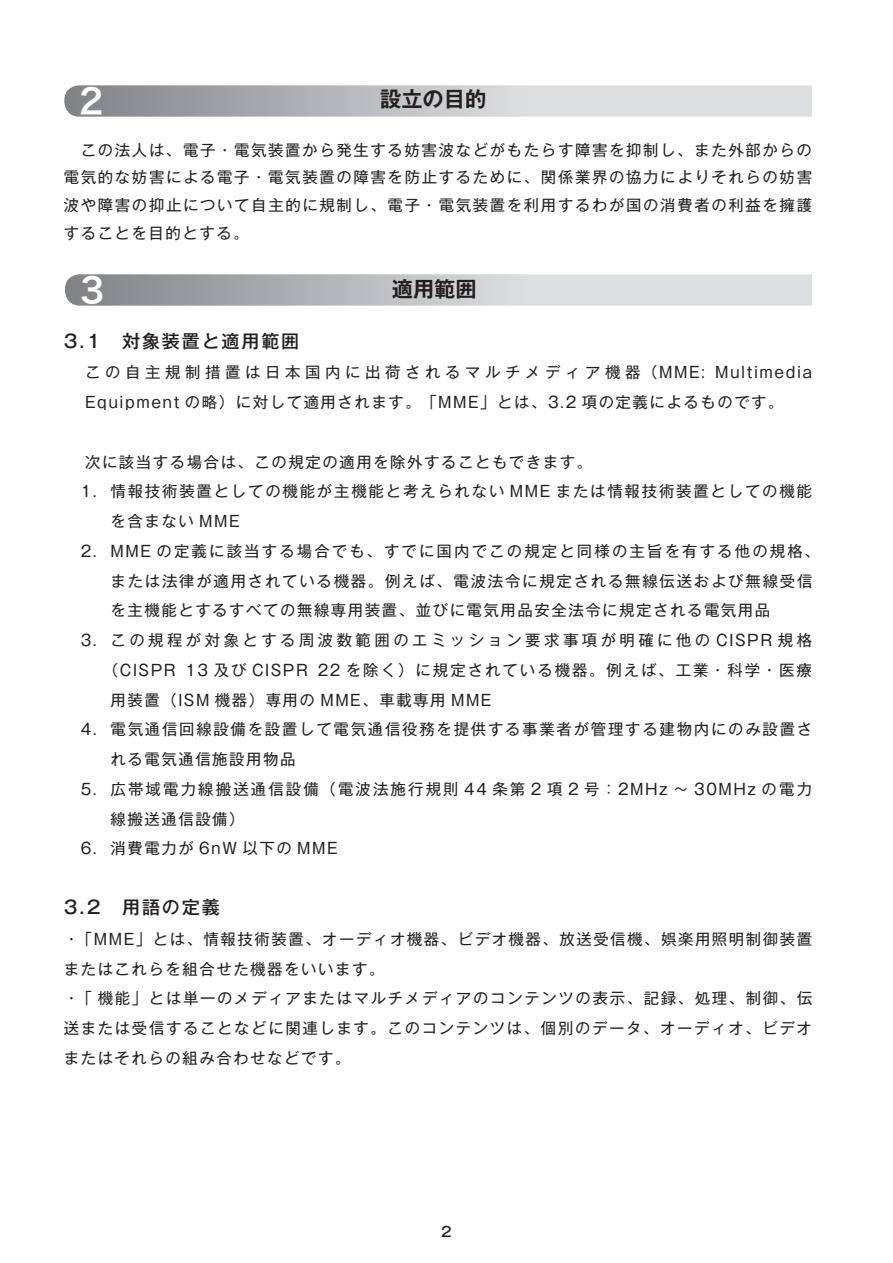
<style>
.page{position:relative;width:893px;height:1263px;background:#fff}
.page>*{position:absolute;margin:0;border:0;box-sizing:border-box;transform-origin:0 0}
.t1{font:34.05px "Hira Kaku Pro W6";color:#fff}
.t2{font:700 21.3px "Gothic MB101 Pr 5 De";color:#231f20}
.t3{font:500 18px "Gothic MB101 Pr 5";letter-spacing:.1em;color:#231f20}
.t4{font:15.45px/29.7px "Gothic MB101 Pr 5";letter-spacing:.105em;color:#231f20}
.t5{font:15.45px/29.7px "Gothic MB101 Pr 5";letter-spacing:.14em;color:#231f20}
.t6{font:15.45px "Gothic MB101 Pr 5";letter-spacing:.13em;color:#231f20}
.t7{font:15.45px "Gothic MB101 Pr 5";letter-spacing:.225em;color:#231f20}
.t8{font:500 13.8px "Gothic MB101 Pr 5";color:#231f20}
</style>
<div class="page">
<svg style="left:64px;top:85px;width:748px;height:32px;background:#c1c2c5"></svg>
<svg style="left:65px;top:274px;width:747px;height:32px;background:#c1c2c5"></svg>
<h1 class="t1" style="left:79px;top:70px;width:26px">2</h1>
<h2 class="t2" style="left:380px;top:81px;width:108px">設立の目的</h2>
<p class="t4" style="left:64px;top:135px;width:750px;line-height:27.6px;text-align:justify">　この法人は、電子・電気装置から発生する妨害波などがもたらす障害を抑制し、また外部からの電気的な妨害による電子・電気装置の障害を防止するために、関係業界の協力によりそれらの妨害波や障害の抑止について自主的に規制し、電子・電気装置を利用するわが国の消費者の利益を擁護することを目的とする。</p>
<h1 class="t1" style="left:80px;top:259px;width:26px">3</h1>
<h2 class="t2" style="left:392px;top:271px;width:87px">適用範囲</h2>
<p class="t3" style="left:64px;top:326px;width:237px">3.1　対象装置と適用範囲</p>
<p class="t4" style="left:85px;top:356px;width:729px">この自主規制措置は日本国内に出荷されるマルチメディア機器（MME: Multimedia<br>Equipment の略）に対して適用されます。 「MME」とは、3.2 項の定義によるものです。</p>
<p class="t4" style="left:85px;top:445px;width:509px">次に該当する場合は、この規定の適用を除外することもできます。</p>
<p class="t4" style="left:111px;top:475px;width:703px;text-indent:-30px">1. 情報技術装置としての機能が主機能と考えられない MME または情報技術装置としての機能を含まない MME</p>
<p class="t4" style="left:111px;top:535px;width:711px;text-indent:-30px">2. MME の定義に該当する場合でも、すでに国内でこの規定と同様の主旨を有する他の規格、または法律が適用されている機器。例えば、電波法令に規定される無線伝送および無線受信を主機能とするすべての無線専用装置、並びに電気用品安全法令に規定される電気用品</p>
<p class="t7" style="left:81px;top:627px;width:733px">3. この規程が対象とする周波数範囲のエミッション要求事項が明確に他の CISPR 規格</p>
<p class="t6" style="left:103px;top:657px;width:711px">（CISPR 13 及び CISPR 22 を除く）に規定されている機器。例えば、工業・科学・医療</p>
<p class="t4" style="left:111px;top:684px;width:382px">用装置（ISM 機器）専用の MME、車載専用 MME</p>
<p class="t4" style="left:111px;top:713px;width:703px;text-indent:-30px">4. 電気通信回線設備を設置して電気通信役務を提供する事業者が管理する建物内にのみ設置される電気通信施設用物品</p>
<p class="t5" style="left:111px;top:773px;width:703px;text-indent:-30px">5. 広帯域電力線搬送通信設備（電波法施行規則 44 条第 2 項 2 号：2MHz ～ 30MHz の電力線搬送通信設備）</p>
<p class="t4" style="left:81px;top:832px;width:258px">6. 消費電力が 6nW 以下の MME</p>
<p class="t3" style="left:64px;top:892px;width:158px">3.2　用語の定義</p>
<p class="t4" style="left:64px;top:923px;width:750px">・「MME」とは、情報技術装置、オーディオ機器、ビデオ機器、放送受信機、娯楽用照明制御装置またはこれらを組合せた機器をいいます。<br>・「機能」とは単一のメディアまたはマルチメディアのコンテンツの表示、記録、処理、制御、伝送または受信することなどに関連します。このコンテンツは、個別のデータ、オーディオ、ビデオまたはそれらの組み合わせなどです。</p>
<p class="t8" style="left:441px;top:1220px;width:12px">2</p>
</div>
